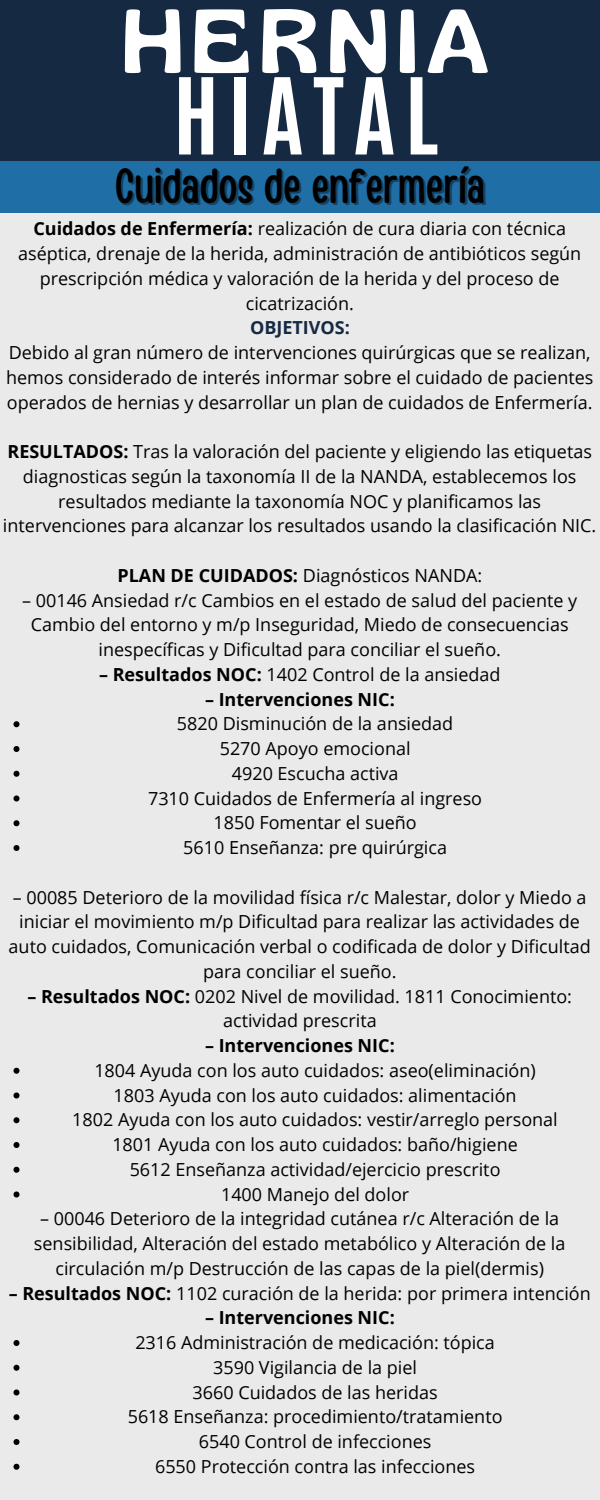
<style>
.page{position:relative;width:600px;height:1500px;background:#eaeaeb}
.page>*{position:absolute;margin:0;border:0;box-sizing:border-box;transform-origin:0 0}
.t1{font:700 90px "Antonio";letter-spacing:.1em;color:#fff}
.t2{font:90px "Gliker";letter-spacing:.1em;color:#fff}
.t3{font:49px "Handy Casual Condensed";color:#000}
.t4{font:18px/24.8px "Open Sans";color:#000;text-align:center}
.t5{font:700 18px "Open Sans";color:#000}
.t6{font:700 18px "Open Sans";color:#162942}
.s1{font-weight:700}
</style>
<div class="page">
<div style="left:0;top:0;width:600px;height:161px;background:#162942"></div>
<div style="left:0;top:161px;width:600px;height:52px;background:#206ea6"></div>
<svg style="left:13px;top:721px;width:7px;height:6px"></svg>
<svg style="left:13px;top:746px;width:7px;height:6px"></svg>
<svg style="left:13px;top:771px;width:7px;height:6px"></svg>
<svg style="left:13px;top:796px;width:7px;height:6px"></svg>
<svg style="left:13px;top:820px;width:7px;height:6px"></svg>
<svg style="left:13px;top:845px;width:7px;height:6px"></svg>
<svg style="left:13px;top:1068px;width:7px;height:6px"></svg>
<svg style="left:13px;top:1093px;width:7px;height:6px"></svg>
<svg style="left:13px;top:1117px;width:7px;height:6px"></svg>
<svg style="left:13px;top:1142px;width:7px;height:6px"></svg>
<svg style="left:13px;top:1167px;width:7px;height:6px"></svg>
<svg style="left:13px;top:1192px;width:7px;height:6px"></svg>
<svg style="left:13px;top:1340px;width:7px;height:6px"></svg>
<svg style="left:13px;top:1365px;width:7px;height:6px"></svg>
<svg style="left:13px;top:1390px;width:7px;height:6px"></svg>
<svg style="left:13px;top:1414px;width:7px;height:6px"></svg>
<svg style="left:13px;top:1439px;width:7px;height:6px"></svg>
<svg style="left:13px;top:1464px;width:7px;height:6px"></svg>
<h1 class="t2" style="left:122px;top:-14px;width:368px">HERNIA</h1>
<h2 class="t1" style="left:173px;top:52px;width:266px">HIATAL</h2>
<h3 class="t3" style="left:115px;top:154px;width:372px">Cuidados de enfermería</h3>
<p class="t4" style="left:18px;top:216px;width:565px"><span class="s1">Cuidados de Enfermería:</span> realización de cura diaria con técnica aséptica, drenaje de la herida, administración de antibióticos según prescripción médica y valoración de la herida y del proceso de cicatrización.</p>
<p class="t6" style="left:250px;top:315px;width:101px">OBJETIVOS:</p>
<p class="t4" style="left:6px;top:340px;width:589px;text-align:left">Debido al gran número de intervenciones quirúrgicas que se realizan, hemos considerado de interés informar sobre el cuidado de pacientes operados de hernias y desarrollar un plan de cuidados de Enfermería.</p>
<p class="t4" style="left:3px;top:439px;width:595px"><span class="s1">RESULTADOS:</span> Tras la valoración del paciente y eligiendo las etiquetas diagnosticas según la taxonomía II de la NANDA, establecemos los resultados mediante la taxonomía NOC y planificamos las intervenciones para alcanzar los resultados usando la clasificación NIC.</p>
<p class="t4" style="left:118px;top:562px;width:366px"><span class="s1">PLAN DE CUIDADOS:</span> Diagnósticos NANDA:</p>
<p class="t4" style="left:22px;top:587px;width:557px">– 00146 Ansiedad r/c Cambios en el estado de salud del paciente y<br>Cambio del entorno y m/p Inseguridad, Miedo de consecuencias inespecíficas y Dificultad para conciliar el sueño.</p>
<p class="t4" style="left:99px;top:661px;width:403px"><span class="s1">– Resultados NOC:</span> 1402 Control de la ansiedad</p>
<p class="t5" style="left:205px;top:686px;width:191px">– Intervenciones NIC:</p>
<p class="t4" style="left:177px;top:711px;width:278px">5820 Disminución de la ansiedad</p>
<p class="t4" style="left:220px;top:736px;width:192px">5270 Apoyo emocional</p>
<p class="t4" style="left:232px;top:760px;width:168px">4920 Escucha activa</p>
<p class="t4" style="left:148px;top:785px;width:336px">7310 Cuidados de Enfermería al ingreso</p>
<p class="t4" style="left:214px;top:810px;width:205px">1850 Fomentar el sueño</p>
<p class="t4" style="left:183px;top:835px;width:265px">5610 Enseñanza: pre quirúrgica</p>
<p class="t4" style="left:9px;top:884px;width:584px">– 00085 Deterioro de la movilidad física r/c Malestar, dolor y Miedo a iniciar el movimiento m/p Dificultad para realizar las actividades de auto cuidados, Comunicación verbal o codificada de dolor y Dificultad para conciliar el sueño.</p>
<p class="t4" style="left:27px;top:983px;width:546px"><span class="s1">– Resultados NOC:</span> 0202 Nivel de movilidad. 1811 Conocimiento: actividad prescrita</p>
<p class="t5" style="left:205px;top:1033px;width:191px">– Intervenciones NIC:</p>
<p class="t4" style="left:94px;top:1057px;width:443px">1804 Ayuda con los auto cuidados: aseo(eliminación)</p>
<p class="t4" style="left:114px;top:1082px;width:405px">1803 Ayuda con los auto cuidados: alimentación</p>
<p class="t4" style="left:72px;top:1107px;width:487px">1802 Ayuda con los auto cuidados: vestir/arreglo personal</p>
<p class="t4" style="left:112px;top:1132px;width:407px">1801 Ayuda con los auto cuidados: baño/higiene</p>
<p class="t4" style="left:130px;top:1156px;width:372px">5612 Enseñanza actividad/ejercicio prescrito</p>
<p class="t4" style="left:221px;top:1181px;width:190px">1400 Manejo del dolor</p>
<p class="t4" style="left:34px;top:1206px;width:533px">– 00046 Deterioro de la integridad cutánea r/c Alteración de la sensibilidad, Alteración del estado metabólico y Alteración de la circulación m/p Destrucción de las capas de la piel(dermis)</p>
<p class="t4" style="left:9px;top:1280px;width:584px"><span class="s1">– Resultados NOC:</span> 1102 curación de la herida: por primera intención</p>
<p class="t5" style="left:205px;top:1305px;width:191px">– Intervenciones NIC:</p>
<p class="t4" style="left:135px;top:1330px;width:361px">2316 Administración de medicación: tópica</p>
<p class="t4" style="left:213px;top:1354px;width:205px">3590 Vigilancia de la piel</p>
<p class="t4" style="left:193px;top:1379px;width:247px">3660 Cuidados de las heridas</p>
<p class="t4" style="left:128px;top:1404px;width:376px">5618 Enseñanza: procedimiento/tratamiento</p>
<p class="t4" style="left:199px;top:1429px;width:234px">6540 Control de infecciones</p>
<p class="t4" style="left:155px;top:1453px;width:322px">6550 Protección contra las infecciones</p>
</div>
